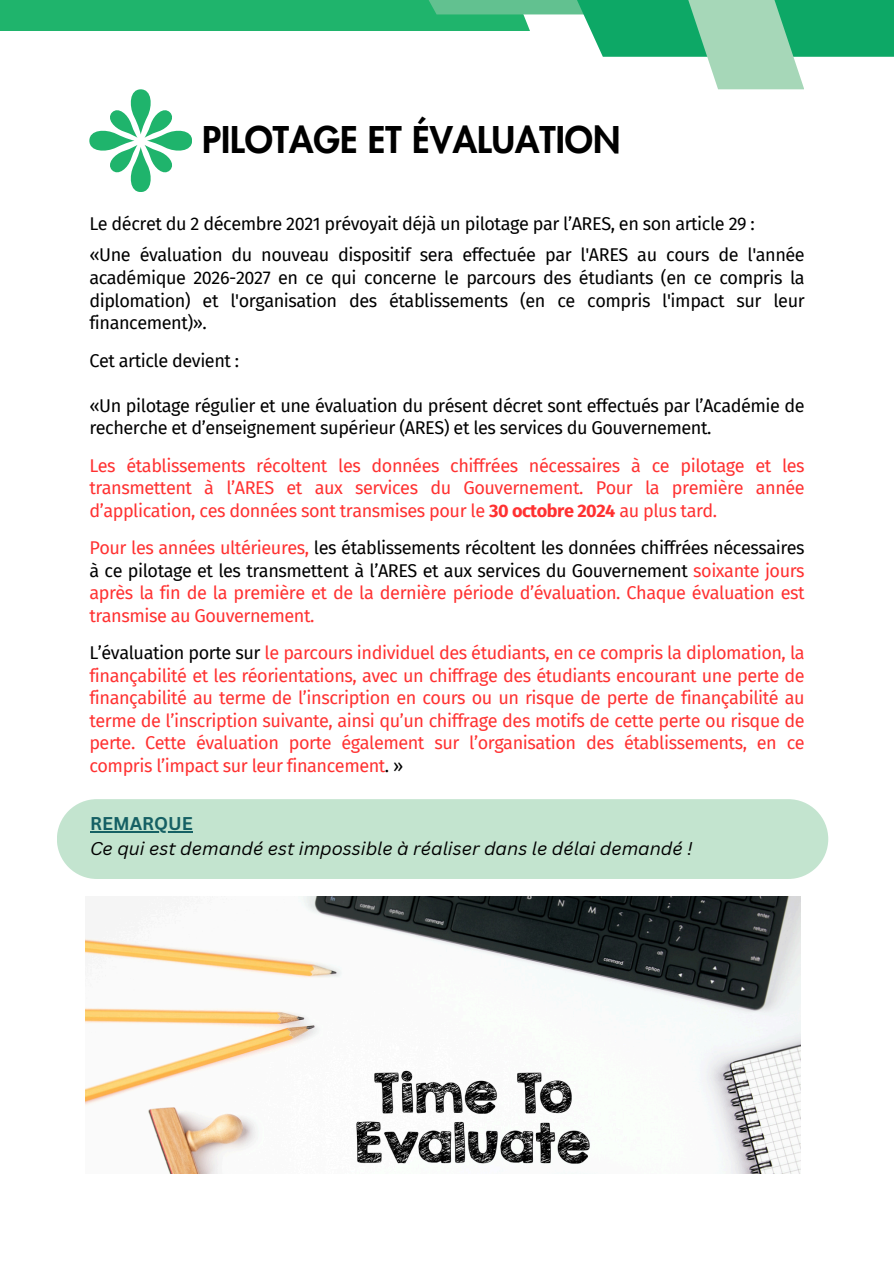
<style>
.page{position:relative;width:894px;height:1264px;background:#fff}
.page>*{position:absolute;margin:0;border:0;box-sizing:border-box;transform-origin:0 0}
.t1{font:800 36px "Futura LT Pro";color:#000}
.t2{font:18px/22.5px "Fira Sans";letter-spacing:-.025em;color:#ff3131;text-align:justify}
.t3{font:18px/22.5px "Fira Sans";letter-spacing:-.025em;color:#000;text-align:justify}
.t4{font:italic 18px "Canva Sans";color:#000}
.t5{font:700 18px "Canva Sans";color:#156064}
.s1{font-weight:700}
.s2{color:#000}
</style>
<div class="page">
<div style="left:0;top:0;width:530px;height:31px;background:#1fb46c"></div>
<div style="left:422px;top:0;width:208px;height:14px;background:#62c190"></div>
<svg style="left:530px;top:0;width:363px;height:57px;fill:#0da866"></svg>
<svg style="left:684px;top:0;width:120px;height:89px;background:#93d2b0"></svg>
<svg style="left:89px;top:89px;width:103px;height:103px"></svg>
<div style="left:57px;top:799px;width:771px;height:80px;background:#c3e4cf"></div>
<img style="left:85px;top:896px;width:714px;height:277px">
<hr style="left:90px;top:831px;width:103px;height:1px;background:#156064">
<p class="t1" style="left:202px;top:124px;width:419px">PILOTAGE ET ÉVALUATION</p>
<p class="t3" style="left:89px;top:212px;width:666px">Le décret du 2 décembre 2021 prévoyait déjà un pilotage par l’ARES, en son article 29 :</p>
<h1 class="t3" style="left:89px;top:244px;width:716px">«Une évaluation du nouveau dispositif sera effectuée par l'ARES au cours de l'année académique 2026-2027 en ce qui concerne le parcours des étudiants (en ce compris la diplomation) et l'organisation des établissements (en ce compris l'impact sur leur financement)».</h1>
<p class="t3" style="left:89px;top:349px;width:151px">Cet article devient :</p>
<p class="t3" style="left:89px;top:394px;width:716px">«Un pilotage régulier et une évaluation du présent décret sont effectués par l’Académie de recherche et d’enseignement supérieur (ARES) et les services du Gouvernement.</p>
<p class="t2" style="left:89px;top:454px;width:716px">Les établissements récoltent les données chiffrées nécessaires à ce pilotage et les transmettent à l’ARES et aux services du Gouvernement. Pour la première année d’application, ces données sont transmises pour le <span class="s1">30 octobre 2024</span> au plus tard.</p>
<p class="t2" style="left:89px;top:537px;width:716px">Pour les années ultérieures, <span class="s2">les établissements récoltent les données chiffrées nécessaires à ce pilotage et les transmettent à l’ARES et aux services du Gouvernement</span> soixante jours après la fin de la première et de la dernière période d’évaluation. Chaque évaluation est transmise au Gouvernement.</p>
<p class="t2" style="left:89px;top:642px;width:716px"><span class="s2">L’évaluation porte sur</span> le parcours individuel des étudiants, en ce compris la diplomation, la finançabilité et les réorientations, avec un chiffrage des étudiants encourant une perte de finançabilité au terme de l’inscription en cours ou un risque de perte de finançabilité au terme de l’inscription suivante, ainsi qu’un chiffrage des motifs de cette perte ou risque de perte. Cette évaluation porte également sur l’organisation des établissements, en ce compris l’impact sur leur financement<span class="s2">. »</span></p>
<p class="t5" style="left:90px;top:810px;width:104px">REMARQUE</p>
<p class="t4" style="left:90px;top:835px;width:604px">Ce qui est demandé est impossible à réaliser dans le délai demandé !</p>
</div>
